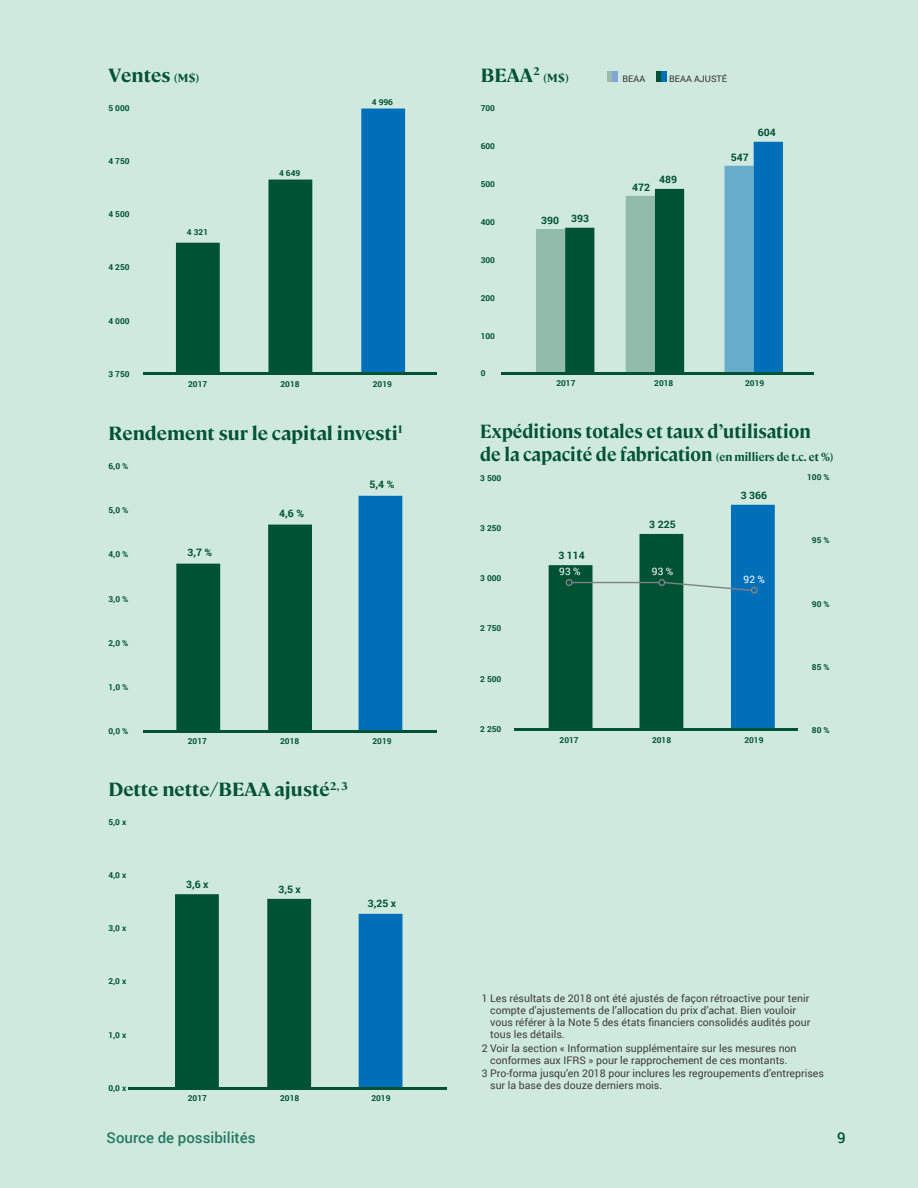
<style>
.page{position:relative;width:918px;height:1188px;background:#cfe9de}
.page>*{position:absolute;margin:0;border:0;box-sizing:border-box;transform-origin:0 0}
.t1{font:700 19.05px/22.8px "Cambon";color:#005235;scale:.93 1}
.t2{font:700 19.05px "Cambon";color:#005235}
.t3{font:500 15px "Roboto";color:#237860}
.t4{font:500 15px "Roboto";color:#005235}
.t5{font:700 11.7px "Cambon";color:#005235}
.t6{font:10.5px/12px "Roboto";color:#3e3e3f}
.t7{font:700 10.2px "Roboto";color:#005235}
.t8{font:10.2px "Roboto";color:#fff}
.t9{font:9px "Roboto";color:#312f30}
.t10{font:700 8.1px "Roboto";color:#005235}
.s1{font-size:11.7px}
</style>
<div class="page">
<div style="left:361px;top:109px;width:44px;height:265px;background:#006fb9"></div>
<div style="left:268px;top:180px;width:44px;height:194px;background:#005235"></div>
<div style="left:176px;top:243px;width:44px;height:131px;background:#005235"></div>
<hr style="left:143px;top:373px;width:294px;height:2px;background:#005235">
<div style="left:754px;top:142px;width:29px;height:231px;background:#006fb9"></div>
<div style="left:724px;top:166px;width:30px;height:207px;background:#67accb"></div>
<hr style="left:501px;top:373px;width:313px;height:2px;background:#005235">
<div style="left:565px;top:228px;width:29px;height:145px;background:#005235"></div>
<div style="left:536px;top:229px;width:29px;height:144px;background:#91bbab"></div>
<div style="left:655px;top:189px;width:29px;height:184px;background:#005235"></div>
<div style="left:626px;top:196px;width:29px;height:177px;background:#91bbab"></div>
<div style="left:359px;top:496px;width:43px;height:235px;background:#006fb9"></div>
<div style="left:268px;top:525px;width:44px;height:206px;background:#005235"></div>
<div style="left:176px;top:564px;width:44px;height:167px;background:#005235"></div>
<hr style="left:143px;top:730px;width:294px;height:3px;background:#005235">
<div style="left:549px;top:565px;width:44px;height:165px;background:#005235"></div>
<div style="left:731px;top:505px;width:44px;height:225px;background:#006fb9"></div>
<div style="left:640px;top:534px;width:43px;height:196px;background:#005235"></div>
<hr style="left:572px;top:582px;width:87px;height:1px;background:#808285">
<svg style="left:663px;top:581px;width:90px;height:11px"></svg>
<div style="left:751px;top:587px;width:7px;height:7px;border:1px solid #808285;border-radius:50%"></div>
<hr style="left:514px;top:729px;width:284px;height:2px;background:#005235">
<div style="left:658px;top:579px;width:7px;height:7px;border:1px solid #808285;border-radius:50%"></div>
<div style="left:566px;top:579px;width:7px;height:7px;border:1px solid #808285;border-radius:50%"></div>
<div style="left:175px;top:894px;width:44px;height:194px;background:#005235"></div>
<div style="left:267px;top:899px;width:44px;height:189px;background:#005235"></div>
<div style="left:359px;top:914px;width:43px;height:174px;background:#006fb9"></div>
<hr style="left:128px;top:1087px;width:319px;height:2px;background:#005235">
<svg style="left:608px;top:71px;width:5px;height:11px"></svg>
<div style="left:613px;top:71px;width:5px;height:11px;background:#84a6d6"></div>
<svg style="left:656px;top:71px;width:6px;height:11px"></svg>
<div style="left:662px;top:71px;width:5px;height:11px;background:#006fb9"></div>
<h1 class="t2" style="left:108px;top:61px;width:92px">Ventes <span class="s1">(M$)</span></h1>
<p class="t10" style="left:108px;top:102px;width:23px">5 000</p>
<p class="t10" style="left:108px;top:156px;width:23px">4 750</p>
<p class="t10" style="left:108px;top:209px;width:23px">4 500</p>
<p class="t10" style="left:108px;top:262px;width:23px">4 250</p>
<p class="t10" style="left:108px;top:315px;width:23px">4 000</p>
<p class="t10" style="left:108px;top:368px;width:23px">3 750</p>
<p class="t10" style="left:187px;top:227px;width:23px">4 321</p>
<p class="t10" style="left:279px;top:167px;width:23px">4 649</p>
<p class="t10" style="left:372px;top:96px;width:23px">4 996</p>
<p class="t10" style="left:188px;top:378px;width:21px">2017</p>
<p class="t10" style="left:281px;top:378px;width:21px">2018</p>
<p class="t10" style="left:373px;top:378px;width:21px">2019</p>
<h1 class="t2" style="left:108px;top:419px;width:295px">Rendement sur le capital investi<sup>1</sup></h1>
<p class="t7" style="left:370px;top:478px;width:26px">5,4 %</p>
<p class="t7" style="left:279px;top:506px;width:26px">4,6 %</p>
<p class="t7" style="left:187px;top:545px;width:26px">3,7 %</p>
<p class="t10" style="left:108px;top:460px;width:21px">6,0 %</p>
<p class="t10" style="left:108px;top:504px;width:21px">5,0 %</p>
<p class="t10" style="left:108px;top:549px;width:21px">4,0 %</p>
<p class="t10" style="left:108px;top:593px;width:21px">3,0 %</p>
<p class="t10" style="left:108px;top:637px;width:21px">2,0 %</p>
<p class="t10" style="left:108px;top:681px;width:21px">1,0 %</p>
<p class="t10" style="left:108px;top:726px;width:21px">0,0 %</p>
<p class="t10" style="left:188px;top:736px;width:21px">2017</p>
<p class="t10" style="left:280px;top:736px;width:21px">2018</p>
<p class="t10" style="left:372px;top:736px;width:21px">2019</p>
<h1 class="t2" style="left:108px;top:776px;width:241px">Dette nette/BEAA ajusté<sup>2,</sup> <sup>3</sup></h1>
<p class="t10" style="left:108px;top:816px;width:20px">5,0 x</p>
<p class="t10" style="left:108px;top:869px;width:20px">4,0 x</p>
<p class="t10" style="left:108px;top:922px;width:20px">3,0 x</p>
<p class="t10" style="left:108px;top:976px;width:20px">2,0 x</p>
<p class="t10" style="left:108px;top:1029px;width:20px">1,0 x</p>
<p class="t10" style="left:108px;top:1082px;width:20px">0,0 x</p>
<p class="t7" style="left:186px;top:878px;width:24px">3,6 x</p>
<p class="t7" style="left:278px;top:882px;width:24px">3,5 x</p>
<p class="t7" style="left:368px;top:896px;width:30px">3,25 x</p>
<p class="t10" style="left:188px;top:1092px;width:21px">2017</p>
<p class="t10" style="left:280px;top:1092px;width:21px">2018</p>
<p class="t10" style="left:371px;top:1092px;width:21px">2019</p>
<h1 class="t2" style="left:481px;top:61px;width:61px">BEAA<sup>2</sup></h1>
<p class="t5" style="left:544px;top:69px;width:27px">(M$)</p>
<p class="t10" style="left:481px;top:102px;width:16px">700</p>
<p class="t10" style="left:481px;top:140px;width:16px">600</p>
<p class="t10" style="left:481px;top:178px;width:16px">500</p>
<p class="t10" style="left:481px;top:216px;width:16px">400</p>
<p class="t10" style="left:481px;top:254px;width:16px">300</p>
<p class="t7" style="left:541px;top:212px;width:49px">390 393</p>
<p class="t10" style="left:481px;top:292px;width:16px">200</p>
<p class="t10" style="left:481px;top:330px;width:16px">100</p>
<p class="t10" style="left:481px;top:368px;width:6px">0</p>
<p class="t9" style="left:623px;top:72px;width:24px">BEAA</p>
<p class="t9" style="left:669px;top:72px;width:59px">BEAA AJUSTÉ</p>
<p class="t7" style="left:632px;top:180px;width:19px">472</p>
<p class="t7" style="left:659px;top:172px;width:19px">489</p>
<p class="t7" style="left:731px;top:150px;width:19px">547</p>
<p class="t7" style="left:758px;top:125px;width:19px">604</p>
<p class="t10" style="left:556px;top:378px;width:21px">2017</p>
<p class="t10" style="left:654px;top:378px;width:21px">2018</p>
<p class="t10" style="left:745px;top:378px;width:21px">2019</p>
<h1 class="t1" style="left:480px;top:418px;width:381px">Expéditions totales et taux d’utilisation de la capacité de fabrication <span class="s1">(en milliers de t.c. et %)</span></h1>
<p class="t10" style="left:480px;top:472px;width:23px">3 500</p>
<p class="t10" style="left:480px;top:522px;width:23px">3 250</p>
<p class="t10" style="left:480px;top:573px;width:23px">3 000</p>
<p class="t10" style="left:480px;top:623px;width:23px">2 750</p>
<p class="t10" style="left:480px;top:673px;width:23px">2 500</p>
<p class="t10" style="left:480px;top:723px;width:23px">2 250</p>
<p class="t7" style="left:558px;top:548px;width:28px">3 114</p>
<p class="t7" style="left:649px;top:517px;width:28px">3 225</p>
<p class="t8" style="left:559px;top:564px;width:23px">93 %</p>
<p class="t8" style="left:652px;top:564px;width:23px">93 %</p>
<p class="t7" style="left:741px;top:488px;width:28px">3 366</p>
<p class="t8" style="left:744px;top:572px;width:23px">92 %</p>
<p class="t10" style="left:560px;top:734px;width:21px">2017</p>
<p class="t10" style="left:652px;top:734px;width:21px">2018</p>
<p class="t10" style="left:744px;top:734px;width:21px">2019</p>
<p class="t10" style="left:807px;top:472px;width:24px">100 %</p>
<p class="t10" style="left:812px;top:535px;width:19px">95 %</p>
<p class="t10" style="left:812px;top:598px;width:19px">90 %</p>
<p class="t10" style="left:812px;top:661px;width:19px">85 %</p>
<p class="t10" style="left:812px;top:725px;width:19px">80 %</p>
<p class="t6" style="left:490px;top:992px;width:322px;text-indent:-9px">1 Les résultats de 2018 ont été ajustés de façon rétroactive pour tenir compte d’ajustements de l’allocation du prix d’achat. Bien vouloir vous référer à la Note 5 des états financiers consolidés audités pour tous les détails.</p>
<p class="t6" style="left:482px;top:1041px;width:316px;text-align:center">2 Voir la section « Information supplémentaire sur les mesures non conformes aux IFRS » pour le rapprochement de ces montants.</p>
<p class="t6" style="left:490px;top:1067px;width:335px;text-indent:-9px">3 Pro-forma jusqu’en 2018 pour inclures les regroupements d’entreprises sur la base des douze derniers mois.</p>
<h2 class="t3" style="left:107px;top:1127px;width:150px">Source de possibilités</h2>
<h2 class="t4" style="left:837px;top:1127px;width:10px">9</h2>
</div>
